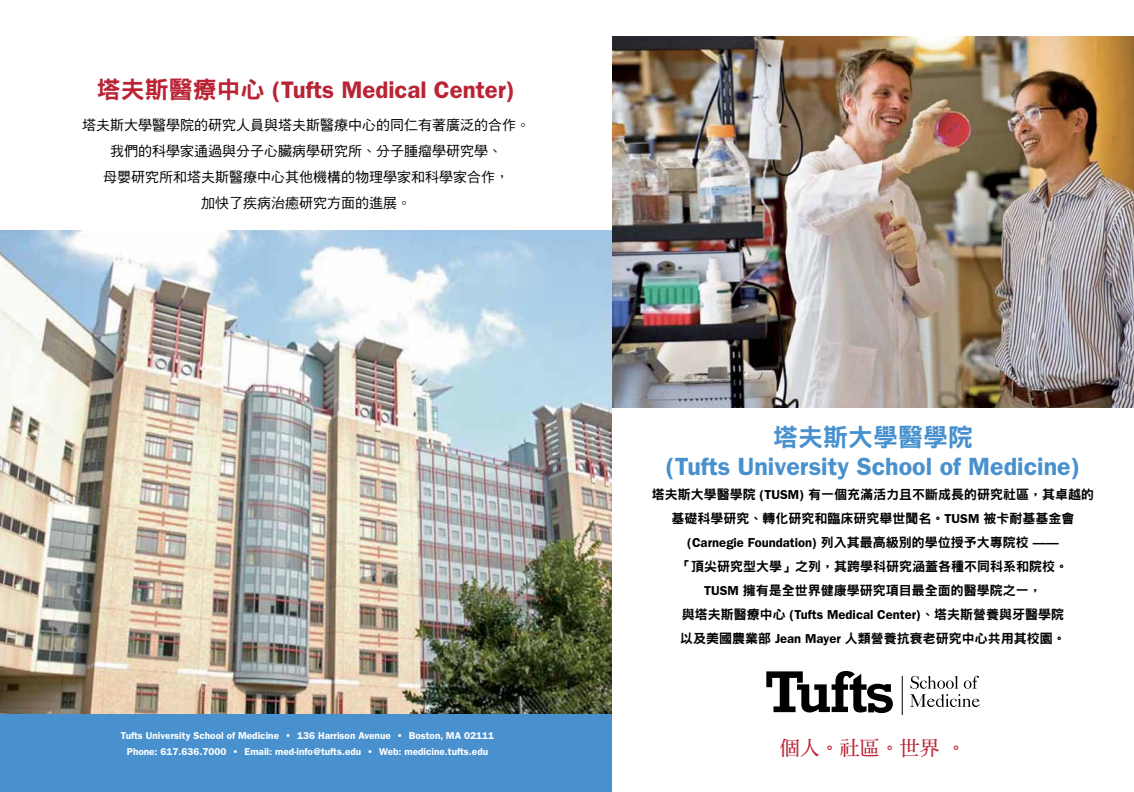
<style>
.page{position:relative;width:1134px;height:792px;background:#fff}
.page>*{position:absolute;margin:0;border:0;box-sizing:border-box;transform-origin:0 0}
.t1{font:600 25px "ITC Franklin Gothic Std";color:#4891ce}
.t2{font:25px "DF Hei Std W9";color:#4891ce}
.t3{font:600 24px "ITC Franklin Gothic Std";color:#ba2334}
.t4{font:20px "DF Ming Std W7";color:#ba2334}
.t5{font:14px/26px "DF Hei Std W5";color:#000;text-align:center}
.t6{font:13px/24px "DF Hei Std W9";color:#000;text-align:center}
.t7{font:600 13px "ITC Franklin Gothic Std";color:#000}
.t8{font:600 10px/16px "ITC Franklin Gothic Std";color:#fff;text-align:center}
.s1{font-family:"DF Hei Std W9";font-weight:400}
.s2{font-family:"ITC Franklin Gothic Std";font-weight:600}
</style>
<div class="page">
<img style="left:612px;top:36px;width:522px;height:372px">
<img style="left:0;top:230px;width:612px;height:484px">
<svg style="left:910px;top:676px;width:70px;height:31px"></svg>
<hr style="left:902px;top:676px;width:1px;height:39px;background:#000">
<svg style="left:766px;top:671px;width:127px;height:42px"></svg>
<div style="left:0;top:714px;width:612px;height:78px;background:#4891ce"></div>
<h2 class="t3" style="left:97px;top:76px;width:420px"><span class="s1">塔夫斯醫療中心</span> (Tufts Medical Center)</h2>
<p class="t5" style="left:82px;top:112px;width:449px">塔夫斯大學醫學院的研究人員與塔夫斯醫療中心的同仁有著廣泛的合作。我們的科學家通過與分子心臟病學研究所、分子腫瘤學研究學、<br>母嬰研究所和塔夫斯醫療中心其他機構的物理學家和科學家合作，<br>加快了疾病治癒研究方面的進展。</p>
<p class="t8" style="left:121px;top:727px;width:375px">Tufts University School of Medicine • 136 Harrison Avenue • Boston, MA 02111<br>Phone: 617.636.7000 • Email: med-info@tufts.edu • Web: medicine.tufts.edu</p>
<h1 class="t2" style="left:773px;top:424px;width:201px">塔夫斯大學醫學院</h1>
<h1 class="t1" style="left:666px;top:452px;width:416px">(Tufts University School of Medicine)</h1>
<p class="t6" style="left:652px;top:482px;width:444px">塔夫斯大學醫學院 <span class="s2">(TUSM)</span> 有一個充滿活力且不斷成長的研究社區，其卓越的基礎科學研究、轉化研究和臨床研究舉世聞名。<span class="s2">TUSM</span> 被卡耐基基金會</p>
<p class="t7" style="left:687px;top:535px;width:373px">(Carnegie Foundation) <span class="s1">列入其最高級別的學位授予大專院校</span> ——</p>
<p class="t6" style="left:678px;top:554px;width:391px">「頂尖研究型大學」之列，其跨學科研究涵蓋各種不同科系和院校。<br><span class="s2">TUSM</span> 擁有是全世界健康學研究項目最全面的醫學院之一，</p>
<p class="t7" style="left:682px;top:607px;width:384px"><span class="s1">與塔夫斯醫療中心</span> (Tufts Medical Center)<span class="s1">、塔夫斯營養與牙醫學院</span></p>
<p class="t6" style="left:680px;top:626px;width:387px">以及美國農業部 <span class="s2">Jean Mayer</span> 人類營養抗衰老研究中心共用其校園。</p>
<h3 class="t4" style="left:780px;top:737px;width:188px">個人。社區。世界 。</h3>
</div>
